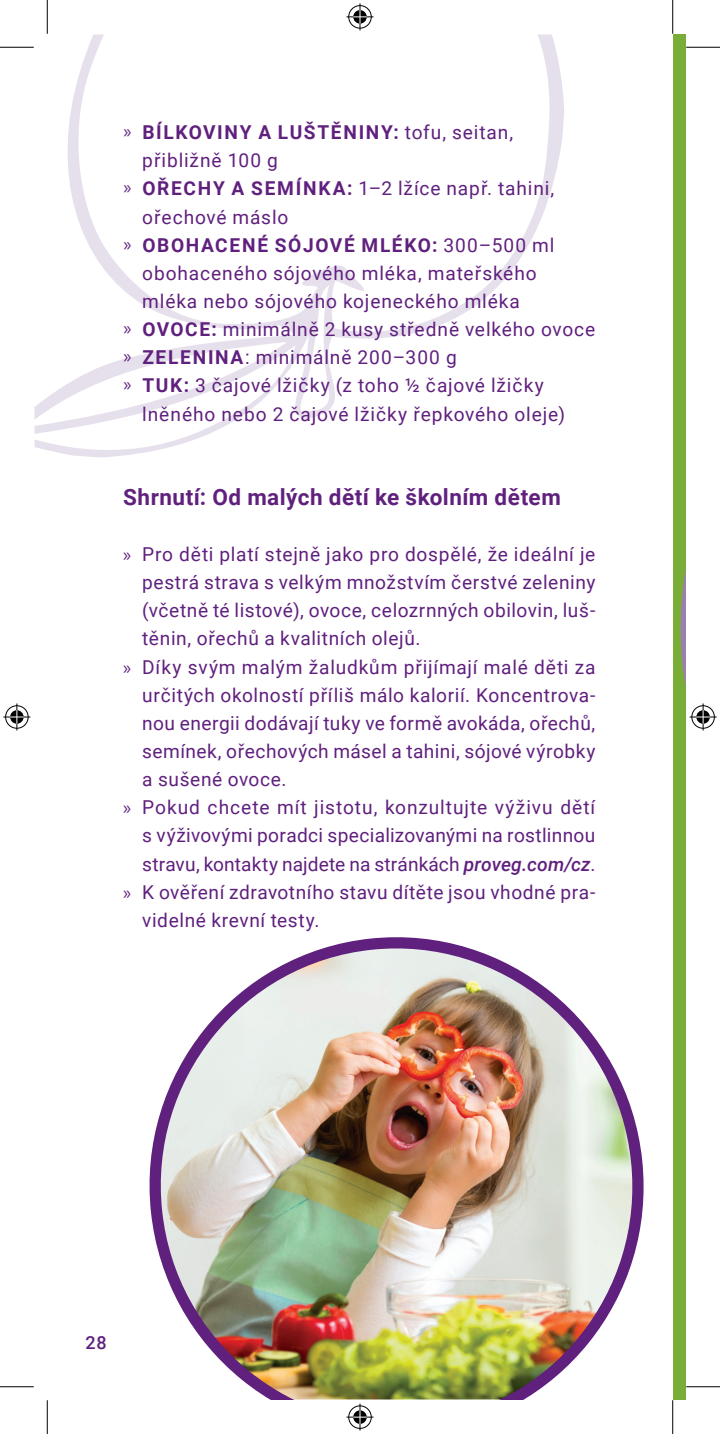
<style>
.page{position:relative;width:720px;height:1434px;background:#fff}
.page>*{position:absolute;margin:0;border:0;box-sizing:border-box;transform-origin:0 0}
.t1{font:700 22.5px "Roboto";letter-spacing:.02em;color:#60207e}
.t2{font:19.12px "Roboto";letter-spacing:.035em;color:#60207e}
.t3{font:700 19.12px "Roboto";letter-spacing:.09em;color:#60207e}
.t4{font:19.12px "Roboto";letter-spacing:.005em;color:#60207e}
.t5{font:19.12px "Roboto";letter-spacing:.015em;color:#60207e}
.t6{font:500 18px "Roboto";color:#60207e}
.s1{font-family:"Myriad Pro";font-weight:400}
.s2{font-weight:400}
.s3{font-family:"Myriad Pro"}
.s4{font-weight:700}
.s5{font-weight:500;font-style:italic}
</style>
<div class="page">
<div style="left:673px;top:34px;width:12px;height:1365px;background:#79ad38"></div>
<svg style="left:34px;top:34px;width:530px;height:423px"></svg>
<img style="left:149px;top:937px;width:495px;height:462px">
<hr style="left:0;top:47px;width:34px;height:1px;background:#000">
<hr style="left:686px;top:47px;width:34px;height:1px;background:#000">
<hr style="left:0;top:1386px;width:34px;height:1px;background:#000">
<hr style="left:686px;top:1386px;width:34px;height:1px;background:#000">
<hr style="left:47px;top:0;width:1px;height:34px;background:#000">
<hr style="left:47px;top:1400px;width:1px;height:34px;background:#000">
<hr style="left:672px;top:0;width:1px;height:34px;background:#000">
<hr style="left:672px;top:1400px;width:1px;height:34px;background:#000">
<svg style="left:346px;top:3px;width:27px;height:27px"></svg>
<svg style="left:346px;top:1403px;width:27px;height:27px"></svg>
<svg style="left:3px;top:703px;width:27px;height:27px"></svg>
<svg style="left:680px;top:286px;width:36px;height:686px"></svg>
<p class="t3" style="left:123px;top:119px;width:391px"><span class="s1">»</span> BÍLKOVINY A LUŠTĚNINY: <span class="s2">tofu, seitan,</span></p>
<p class="t2" style="left:142px;top:147px;width:137px">přibližně 100 g</p>
<p class="t2" style="left:123px;top:175px;width:432px"><span class="s3">»</span> <span class="s4">OŘECHY A SEMÍNKA:</span> 1–2 lžíce např. tahini,</p>
<p class="t2" style="left:142px;top:203px;width:148px">ořechové máslo</p>
<p class="t3" style="left:123px;top:231px;width:432px"><span class="s1">»</span> OBOHACENÉ SÓJOVÉ MLÉKO: <span class="s2">300–500 ml</span></p>
<p class="t2" style="left:142px;top:260px;width:396px">obohaceného sójového mléka, mateřského</p>
<p class="t2" style="left:142px;top:288px;width:379px">mléka nebo sójového kojeneckého mléka</p>
<p class="t2" style="left:123px;top:316px;width:473px"><span class="s3">»</span> <span class="s4">OVOCE:</span> minimálně 2 kusy středně velkého ovoce</p>
<p class="t2" style="left:123px;top:344px;width:335px"><span class="s3">»</span> <span class="s4">ZELENINA</span>: minimálně 200–300 g</p>
<p class="t2" style="left:123px;top:372px;width:422px"><span class="s3">»</span> <span class="s4">TUK:</span> 3 čajové lžičky (z toho ½ čajové lžičky</p>
<p class="t2" style="left:142px;top:400px;width:424px">lněného nebo 2 čajové lžičky řepkového oleje)</p>
<p class="t1" style="left:123px;top:481px;width:439px">Shrnutí: Od malých dětí ke školním dětem</p>
<p class="t2" style="left:123px;top:541px;width:473px"><span class="s3">»</span> Pro děti platí stejně jako pro dospělé, že ideální je</p>
<p class="t2" style="left:142px;top:569px;width:454px">pestrá strava s velkým množstvím čerstvé zeleniny</p>
<p class="t2" style="left:142px;top:597px;width:454px">(včetně té listové), ovoce, celozrnných obilovin, luš-</p>
<p class="t2" style="left:142px;top:625px;width:280px">těnin, ořechů a kvalitních olejů.</p>
<p class="t2" style="left:123px;top:653px;width:473px"><span class="s3">»</span> Díky svým malým žaludkům přijímají malé děti za</p>
<p class="t2" style="left:142px;top:681px;width:454px">určitých okolností příliš málo kalorií. Koncentrova-</p>
<p class="t2" style="left:142px;top:710px;width:454px">nou energii dodávají tuky ve formě avokáda, ořechů,</p>
<p class="t2" style="left:142px;top:738px;width:454px">semínek, ořechových másel a tahini, sójové výrobky</p>
<p class="t2" style="left:142px;top:766px;width:146px">a sušené ovoce.</p>
<p class="t2" style="left:123px;top:794px;width:473px"><span class="s3">»</span> Pokud chcete mít jistotu, konzultujte výživu dětí</p>
<p class="t5" style="left:142px;top:822px;width:454px">s výživovými poradci specializovanými na rostlinnou</p>
<p class="t4" style="left:142px;top:850px;width:454px">stravu, kontakty najdete na stránkách <span class="s5">proveg.com/cz</span>.</p>
<p class="t2" style="left:123px;top:878px;width:473px"><span class="s3">»</span> K ověření zdravotního stavu dítěte jsou vhodné pra-</p>
<p class="t2" style="left:142px;top:907px;width:179px">videlné krevní testy.</p>
<p class="t6" style="left:86px;top:1330px;width:23px">28</p>
</div>
